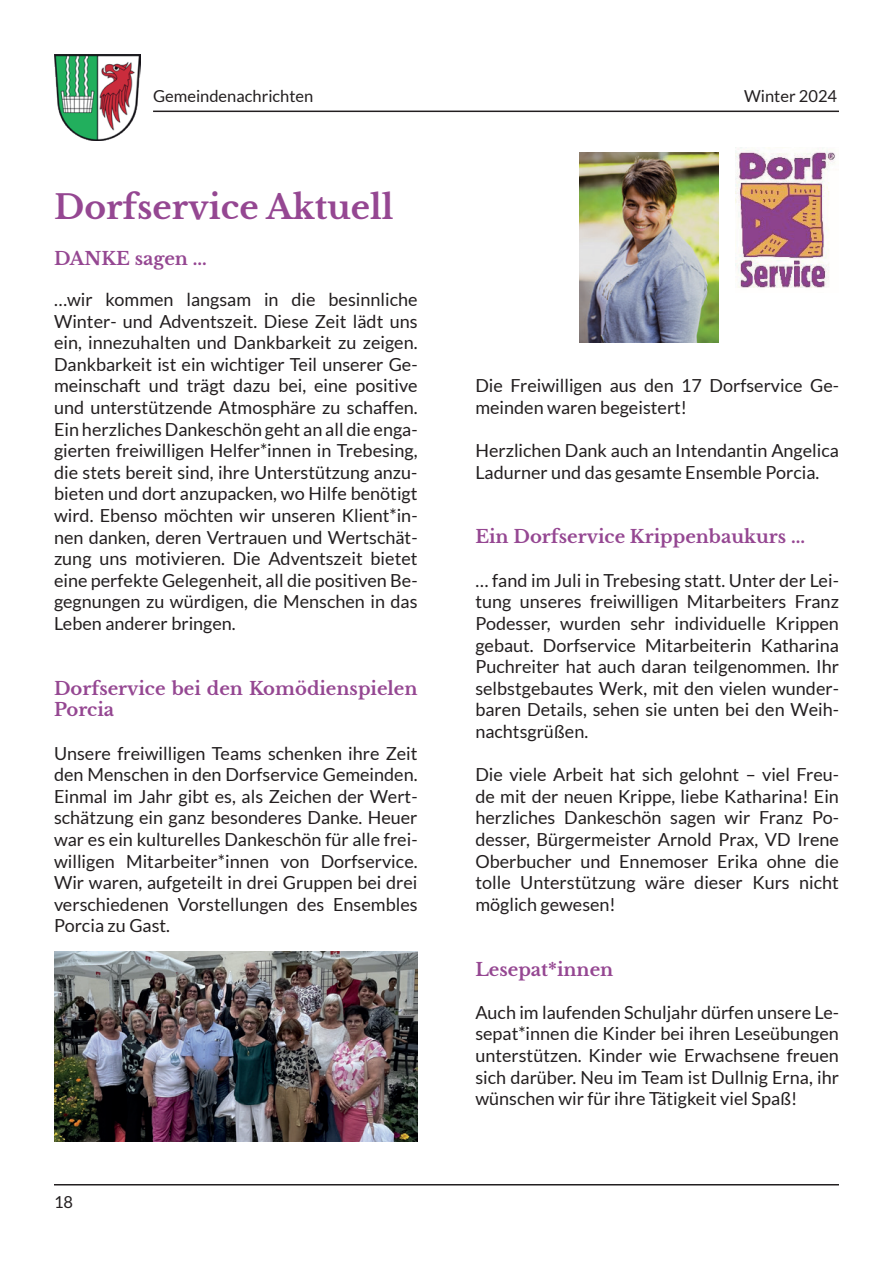
<style>
.page{position:relative;width:893px;height:1263px;background:#fff}
.page>*{position:absolute;margin:0;border:0;box-sizing:border-box;transform-origin:0 0}
.t1{font:700 33px "Libre Baskerville";color:#954792}
.t2{font:18px/21.6px "Lato";color:#231f20;text-align:justify}
.t3{font:700 18px/21.6px "Libre Baskerville";color:#954792}
.t4{font:16.5px "Lato";color:#231f20}
</style>
<div class="page">
<img style="left:54px;top:54px;width:86px;height:86px">
<hr style="left:153px;top:111px;width:686px;height:1px;background:#231f20">
<hr style="left:54px;top:1184px;width:785px;height:1px;background:#231f20">
<img style="left:736px;top:147px;width:100px;height:141px">
<img style="left:579px;top:152px;width:139px;height:191px">
<img style="left:54px;top:951px;width:364px;height:191px">
<p class="t4" style="left:153px;top:87px;width:162px">Gemeindenachrichten</p>
<p class="t4" style="left:744px;top:87px;width:95px">Winter 2024</p>
<h1 class="t1" style="left:54px;top:187px;width:341px">Dorfservice Aktuell</h1>
<p class="t3" style="left:54px;top:248px;width:154px">DANKE sagen ...</p>
<p class="t2" style="left:54px;top:289px;width:365px">…wir kommen langsam in die besinnliche Winter- und Adventszeit. Diese Zeit lädt uns ein, innezuhalten und Dankbarkeit zu zeigen.<br>Dankbarkeit ist ein wichtiger Teil unserer Ge&shy;meinschaft und trägt dazu bei, eine positive und unterstützende Atmosphäre zu schaffen.<br>Ein herzliches Dankeschön geht an all die enga&shy;gierten freiwilligen Helfer*innen in Trebesing, die stets bereit sind, ihre Unterstützung anzu&shy;bieten und dort anzupacken, wo Hilfe benötigt wird. Ebenso möchten wir unseren Klient*in&shy;nen danken, deren Vertrauen und Wertschät&shy;zung uns motivieren. Die Adventszeit bietet eine perfekte Gelegenheit, all die positiven Be&shy;gegnungen zu würdigen, die Menschen in das Leben anderer bringen.</p>
<p class="t3" style="left:54px;top:678px;width:365px">Dorfservice bei den Komödienspielen<br>Porcia</p>
<p class="t2" style="left:54px;top:742px;width:365px">Unsere freiwilligen Teams schenken ihre Zeit den Menschen in den Dorfservice Gemeinden.<br>Einmal im Jahr gibt es, als Zeichen der Wert&shy;schätzung ein ganz besonderes Danke. Heuer war es ein kulturelles Dankeschön für alle frei&shy;willigen Mitarbeiter*innen von Dorfservice.<br>Wir waren, aufgeteilt in drei Gruppen bei drei verschiedenen Vorstellungen des Ensembles Porcia zu Gast.</p>
<p class="t4" style="left:54px;top:1193px;width:21px">18</p>
<p class="t2" style="left:475px;top:375px;width:365px">Die Freiwilligen aus den 17 Dorfservice Ge&shy;meinden waren begeistert!</p>
<p class="t2" style="left:475px;top:440px;width:365px">Herzlichen Dank auch an Intendantin Angelica<br>Ladurner und das gesamte Ensemble Porcia.</p>
<p class="t3" style="left:475px;top:526px;width:331px">Ein Dorfservice Krippenbaukurs ...</p>
<p class="t2" style="left:475px;top:569px;width:365px">… fand im Juli in Trebesing statt. Unter der Lei&shy;tung unseres freiwilligen Mitarbeiters Franz Podesser, wurden sehr individuelle Krippen gebaut. Dorfservice Mitarbeiterin Katharina Puchreiter hat auch daran teilgenommen. Ihr selbstgebautes Werk, mit den vielen wunder&shy;baren Details, sehen sie unten bei den Weih&shy;nachtsgrüßen.</p>
<p class="t2" style="left:475px;top:764px;width:365px">Die viele Arbeit hat sich gelohnt – viel Freu&shy;de mit der neuen Krippe, liebe Katharina! Ein herzliches Dankeschön sagen wir Franz Po&shy;desser, Bürgermeister Arnold Prax, VD Irene Oberbucher und Ennemoser Erika ohne die tolle Unterstützung wäre dieser Kurs nicht möglich gewesen!</p>
<p class="t3" style="left:475px;top:958px;width:139px">Lesepat*innen</p>
<p class="t2" style="left:475px;top:1001px;width:365px">Auch im laufenden Schuljahr dürfen unsere Le&shy;sepat*innen die Kinder bei ihren Leseübungen unterstützen. Kinder wie Erwachsene freuen sich darüber. Neu im Team ist Dullnig Erna, ihr wünschen wir für ihre Tätigkeit viel Spaß!</p>
</div>
